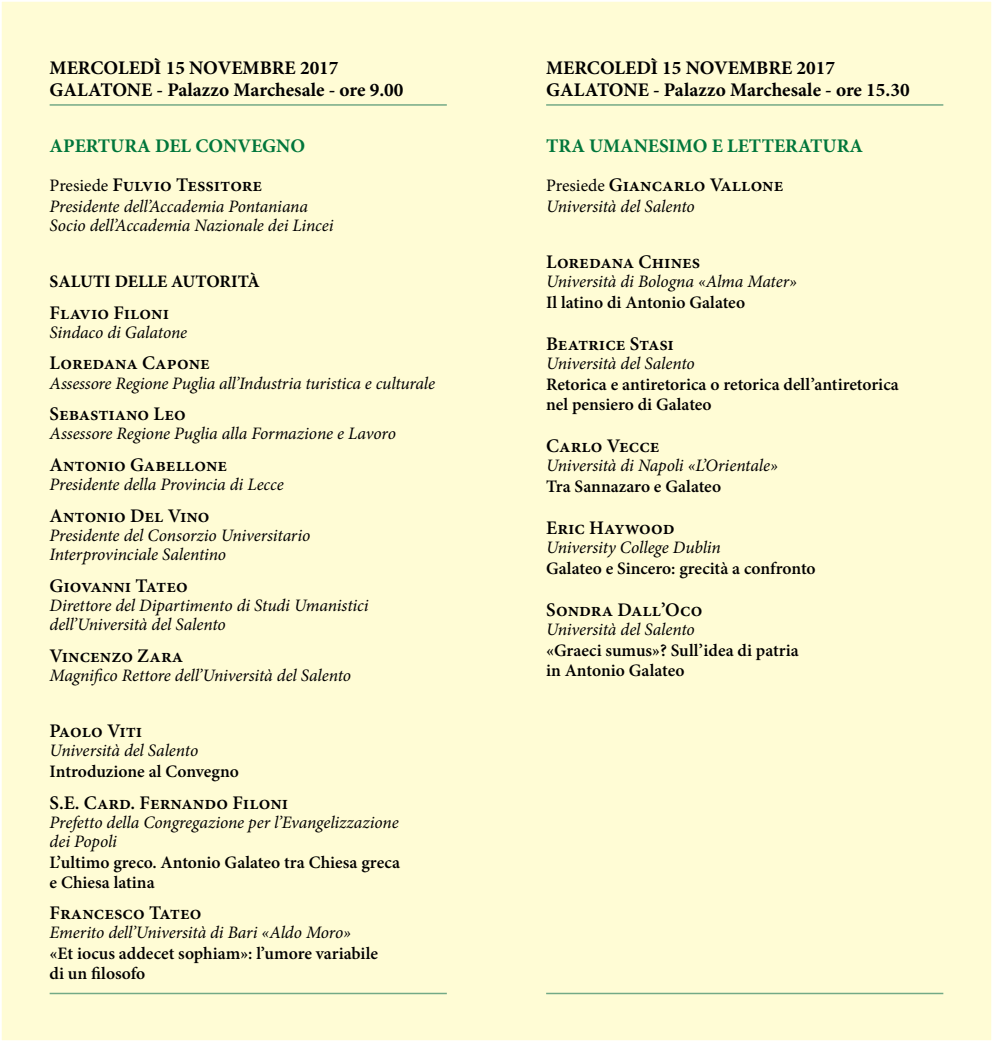
<style>
.page{position:relative;width:993px;height:1042px;background:#fff}
.page>*{position:absolute;margin:0;border:0;box-sizing:border-box;transform-origin:0 0}
.t1{font:600 19.25px "Minion Pro";color:#000}
.t2{font:700 19.25px/22.8px "Minion Pro";color:#000}
.t3{font:700 19.25px/38.5px "Minion Pro";color:#00763b}
.t4{font:italic 17.5px/19.2px "Minion Pro";letter-spacing:-.01em;color:#000}
.t5{font:600 17.5px/19.2px "Minion Pro";color:#000}
.t6{font:700 17.5px "Minion Pro";color:#000}
.s1{font-weight:400;font-size:17.5px;color:#000}
.s2{font-weight:600;color:#000}
</style>
<div class="page">
<div style="left:1px;top:1px;width:990px;height:1040px;background:#fffcd5"></div>
<hr style="left:50px;top:104px;width:396px;height:2px;background:#73a986">
<hr style="left:50px;top:992px;width:396px;height:2px;background:#73a986">
<hr style="left:546px;top:104px;width:397px;height:2px;background:#73a986">
<hr style="left:546px;top:992px;width:397px;height:2px;background:#73a986">
<p class="t2" style="left:50px;top:56px;width:355px">MERCOLEDÌ 15 NOVEMBRE 2017<br>GALATONE - Palazzo Marchesale - ore 9.00</p>
<p class="t3" style="left:50px;top:127px;width:257px">APERTURA DEL CONVEGNO<br><span class="s1">Presiede</span> <span class="s2">Fulvio Tessitore</span></p>
<p class="t4" style="left:50px;top:197px;width:285px">Presidente dell’Accademia Pontaniana<br>Socio dell’Accademia Nazionale dei Lincei</p>
<p class="t6" style="left:50px;top:269px;width:212px">SALUTI DELLE AUTORITÀ</p>
<p class="t1" style="left:50px;top:299px;width:121px">Flavio Filoni</p>
<p class="t4" style="left:50px;top:323px;width:139px">Sindaco di Galatone</p>
<p class="t1" style="left:50px;top:350px;width:162px">Loredana Capone</p>
<p class="t4" style="left:50px;top:373px;width:387px">Assessore Regione Puglia all’Industria turistica e culturale</p>
<p class="t1" style="left:50px;top:401px;width:138px">Sebastiano Leo</p>
<p class="t4" style="left:50px;top:424px;width:347px">Assessore Regione Puglia alla Formazione e Lavoro</p>
<p class="t1" style="left:50px;top:451px;width:179px">Antonio Gabellone</p>
<p class="t4" style="left:50px;top:475px;width:235px">Presidente della Provincia di Lecce</p>
<p class="t1" style="left:50px;top:502px;width:161px">Antonio Del Vino</p>
<p class="t4" style="left:50px;top:526px;width:262px">Presidente del Consorzio Universitario<br>Interprovinciale Salentino</p>
<p class="t1" style="left:50px;top:572px;width:140px">Giovanni Tateo</p>
<p class="t4" style="left:50px;top:596px;width:320px">Direttore del Dipartimento di Studi Umanistici dell’Università del Salento</p>
<p class="t1" style="left:50px;top:642px;width:135px">Vincenzo Zara</p>
<p class="t4" style="left:50px;top:666px;width:303px">Magnifico Rettore dell’Università del Salento</p>
<p class="t1" style="left:50px;top:717px;width:94px">Paolo Viti</p>
<p class="t4" style="left:50px;top:741px;width:150px">Università del Salento</p>
<p class="t5" style="left:50px;top:762px;width:191px">Introduzione al Convegno</p>
<p class="t1" style="left:50px;top:789px;width:240px">S.E. Card. Fernando Filoni</p>
<p class="t4" style="left:50px;top:813px;width:350px">Prefetto della Congregazione per l’Evangelizzazione dei Popoli</p>
<p class="t5" style="left:50px;top:853px;width:352px">L’ultimo greco. Antonio Galateo tra Chiesa greca e Chiesa latina</p>
<p class="t1" style="left:50px;top:899px;width:153px">Francesco Tateo</p>
<p class="t4" style="left:50px;top:923px;width:303px">Emerito dell’Università di Bari «Aldo Moro»</p>
<p class="t5" style="left:50px;top:944px;width:330px">«Et iocus addecet sophiam»: l’umore variabile di un filosofo</p>
<p class="t2" style="left:546px;top:56px;width:365px">MERCOLEDÌ 15 NOVEMBRE 2017<br>GALATONE - Palazzo Marchesale - ore 15.30</p>
<p class="t3" style="left:546px;top:127px;width:318px">TRA UMANESIMO E LETTERATURA<br><span class="s1">Presiede</span> <span class="s2">Giancarlo Vallone</span></p>
<p class="t4" style="left:546px;top:197px;width:150px">Università del Salento</p>
<p class="t1" style="left:546px;top:248px;width:155px">Loredana Chines</p>
<p class="t4" style="left:546px;top:272px;width:252px">Università di Bologna «Alma Mater»</p>
<p class="t5" style="left:546px;top:293px;width:200px">Il latino di Antonio Galateo</p>
<p class="t1" style="left:546px;top:331px;width:129px">Beatrice Stasi</p>
<p class="t4" style="left:546px;top:354px;width:150px">Università del Salento</p>
<p class="t5" style="left:546px;top:375px;width:354px">Retorica e antiretorica o retorica dell’antiretorica nel pensiero di Galateo</p>
<p class="t1" style="left:546px;top:432px;width:115px">Carlo Vecce</p>
<p class="t4" style="left:546px;top:456px;width:233px">Università di Napoli «L’Orientale»</p>
<p class="t5" style="left:546px;top:476px;width:176px">Tra Sannazaro e Galateo</p>
<p class="t1" style="left:546px;top:514px;width:130px">Eric Haywood</p>
<p class="t4" style="left:546px;top:538px;width:176px">University College Dublin</p>
<p class="t5" style="left:546px;top:559px;width:271px">Galateo e Sincero: grecità a confronto</p>
<p class="t1" style="left:546px;top:597px;width:158px">Sondra Dall’Oco</p>
<p class="t4" style="left:546px;top:620px;width:150px">Università del Salento</p>
<p class="t5" style="left:546px;top:641px;width:254px">«Graeci sumus»? Sull’idea di patria in Antonio Galateo</p>
</div>
